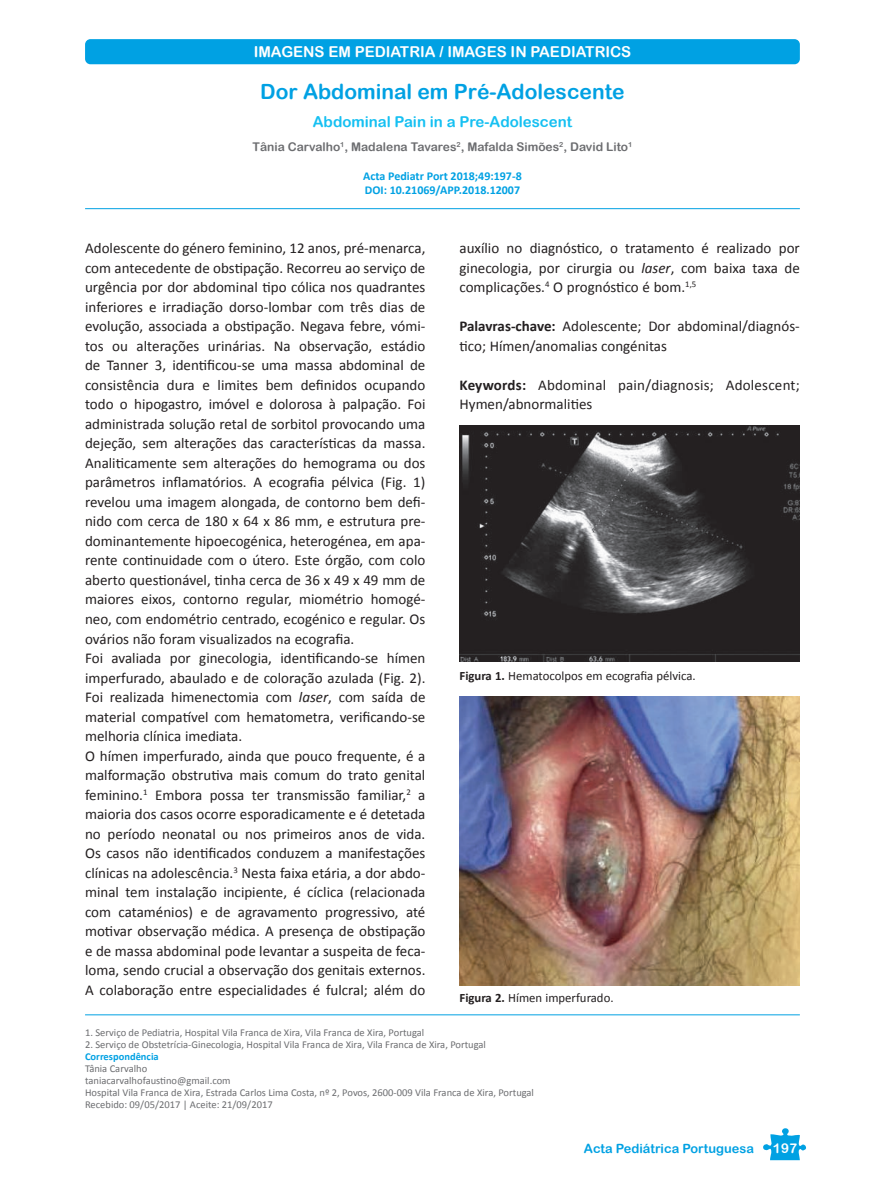
<style>
.page{position:relative;width:885px;height:1191px;background:#fff}
.page>*{position:absolute;margin:0;border:0;box-sizing:border-box;transform-origin:0 0}
.t1{font:21px "Arial Rounded MT Bold";color:#00a1e3}
.t2{font:15px/19.5px "Calibri";color:#231f20}
.t3{font:15px "Arial Rounded MT Bold";color:#fff}
.t4{font:15px "Arial Rounded MT Bold";color:#15c0f2}
.t5{font:13.5px "Arial Rounded MT Bold";color:#fff}
.t6{font:12.75px "Calibri";color:#231f20}
.t7{font:12.75px "Arial Rounded MT Bold";color:#00a1e3}
.t8{font:12px "Arial Rounded MT Bold";color:#6c6d70}
.t9{font:700 12px/14.4px "Calibri";color:#00a1e3}
.t10{font:10.5px/12px "Calibri";color:#6c6d70}
.t11{font:700 10.5px "Calibri";color:#00a1e3}
.s1{font-style:italic}
.s2{font-weight:700}
</style>
<div class="page">
<div style="left:85px;top:39px;width:714px;height:25px;background:#00a1e3;border-radius:5px"></div>
<svg style="left:763px;top:1128px;width:43px;height:32px"></svg>
<hr style="left:85px;top:208px;width:714px;height:1px;background:#00a1e3">
<img style="left:459px;top:425px;width:340px;height:236px">
<img style="left:459px;top:696px;width:340px;height:289px">
<hr style="left:85px;top:1014px;width:714px;height:1px;background:#00a1e3">
<p class="t3" style="left:254px;top:43px;width:379px">IMAGENS EM PEDIATRIA / IMAGES IN PAEDIATRICS</p>
<h1 class="t1" style="left:260px;top:79px;width:366px">Dor Abdominal em Pré-Adolescente</h1>
<p class="t4" style="left:313px;top:113px;width:261px">Abdominal Pain in a Pre-Adolescent</p>
<p class="t8" style="left:252px;top:140px;width:381px">Tânia Carvalho<sup>1</sup>, Madalena Tavares<sup>2</sup>, Mafalda Simões<sup>2</sup>, David Lito<sup>1</sup></p>
<p class="t9" style="left:363px;top:168px;width:160px">Acta Pediatr Port 2018;49:197-8<br>DOI: 10.21069/APP.2018.12007</p>
<p class="t2" style="left:85px;top:238px;width:342px">Adolescente do género feminino, 12 anos, pré-menarca, com antecedente de obstipação. Recorreu ao serviço de urgência por dor abdominal tipo cólica nos quadrantes inferiores e irradiação dorso-lombar com três dias de evolução, associada a obstipação. Negava febre, vómi&shy;tos ou alterações urinárias. Na observação, estádio de Tanner 3, identificou-se uma massa abdominal de consistência dura e limites bem definidos ocupando todo o hipogastro, imóvel e dolorosa à palpação. Foi administrada solução retal de sorbitol provocando uma dejeção, sem alterações das características da massa.<br>Analiticamente sem alterações do hemograma ou dos parâmetros inflamatórios. A ecografia pélvica (Fig. 1) revelou uma imagem alongada, de contorno bem defi&shy;nido com cerca de 180 x 64 x 86 mm, e estrutura pre&shy;dominantemente hipoecogénica, heterogénea, em apa&shy;rente continuidade com o útero. Este órgão, com colo aberto questionável, tinha cerca de 36 x 49 x 49 mm de maiores eixos, contorno regular, miométrio homogé&shy;neo, com endométrio centrado, ecogénico e regular. Os ovários não foram visualizados na ecografia.<br>Foi avaliada por ginecologia, identificando-se hímen imperfurado, abaulado e de coloração azulada (Fig. 2).<br>Foi realizada himenectomia com <span class="s1">laser</span>, com saída de material compatível com hematometra, verificando-se melhoria clínica imediata.<br>O hímen imperfurado, ainda que pouco frequente, é a malformação obstrutiva mais comum do trato genital feminino.<sup>1</sup> Embora possa ter transmissão familiar,<sup>2</sup> a maioria dos casos ocorre esporadicamente e é detetada no período neonatal ou nos primeiros anos de vida.<br>Os casos não identificados conduzem a manifestações clínicas na adolescência.<sup>3</sup> Nesta faixa etária, a dor abdo&shy;minal tem instalação incipiente, é cíclica (relacionada com cataménios) e de agravamento progressivo, até motivar observação médica. A presença de obstipação e de massa abdominal pode levantar a suspeita de feca&shy;loma, sendo crucial a observação dos genitais externos.<br>A colaboração entre especialidades é fulcral; além do</p>
<p class="t2" style="left:459px;top:238px;width:342px;text-align:justify">auxílio no diagnóstico, o tratamento é realizado por ginecologia, por cirurgia ou <span class="s1">laser</span>, com baixa taxa de complicações.<sup>4</sup> O prognóstico é bom.<sup>1,5</sup></p>
<p class="t2" style="left:459px;top:316px;width:342px"><span class="s2">Palavras-chave:</span> Adolescente; Dor abdominal/diagnós&shy;tico; Hímen/anomalias congénitas</p>
<p class="t2" style="left:459px;top:374px;width:342px"><span class="s2">Keywords:</span> Abdominal pain/diagnosis; Adolescent;<br>Hymen/abnormalities</p>
<p class="t6" style="left:459px;top:668px;width:238px"><span class="s2">Figura 1.</span> Hematocolpos em ecografia pélvica.</p>
<p class="t6" style="left:459px;top:989px;width:155px"><span class="s2">Figura 2.</span> Hímen imperfurado.</p>
<p class="t10" style="left:85px;top:1026px;width:340px">1. Serviço de Pediatria, Hospital Vila Franca de Xira, Vila Franca de Xira, Portugal</p>
<p class="t10" style="left:85px;top:1038px;width:402px">2. Serviço de Obstetrícia-Ginecologia, Hospital Vila Franca de Xira, Vila Franca de Xira, Portugal</p>
<p class="t11" style="left:85px;top:1050px;width:75px">Correspondência</p>
<p class="t10" style="left:85px;top:1062px;width:450px">Tânia Carvalho<br>taniacarvalhofaustino@gmail.com<br>Hospital Vila Franca de Xira, Estrada Carlos Lima Costa, nº 2, Povos, 2600-009 Vila Franca de Xira, Portugal Recebido: 09/05/2017 | Aceite: 21/09/2017</p>
<p class="t7" style="left:584px;top:1141px;width:171px">Acta Pediátrica Portuguesa</p>
<p class="t5" style="left:772px;top:1139px;width:26px">197</p>
</div>
